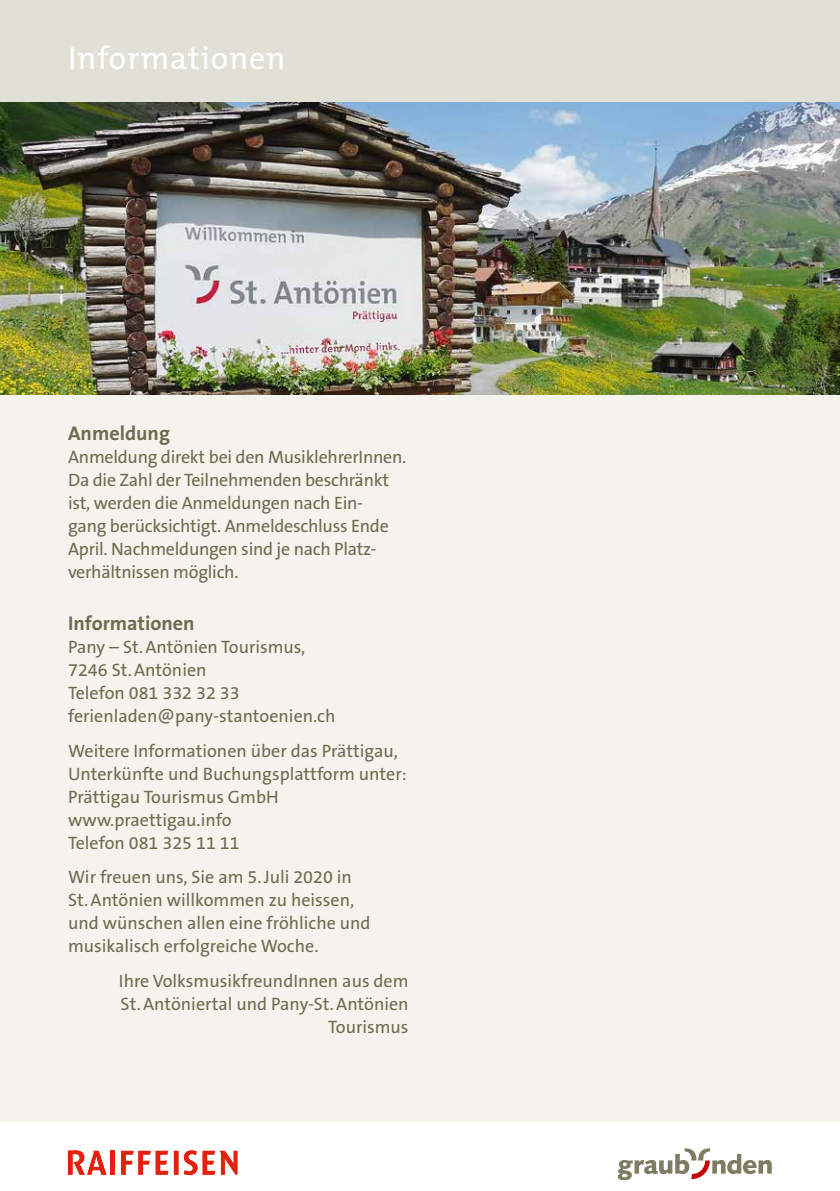
<style>
.page{position:relative;width:840px;height:1191px;background:#fff}
.page>*{position:absolute;margin:0;border:0;box-sizing:border-box;transform-origin:0 0}
.t1{font:32px "The Mix B5 Plain";letter-spacing:.025em;color:#fff}
.t2{font:700 20px "The Sans B7";color:#6e6b4e}
.t3{font:18px/23px "The Sans B5 Plain";color:#6e6b4e}
</style>
<div class="page">
<div style="left:0;top:102px;width:839px;height:1038px;background:#f4f3ee"></div>
<div style="left:0;top:1123px;width:839px;height:68px;background:#fff"></div>
<div style="left:0;top:0;width:839px;height:102px;background:#e1e0d6"></div>
<svg style="left:68px;top:1150px;width:169px;height:25px"></svg>
<svg style="left:617px;top:1148px;width:154px;height:32px"></svg>
<img style="left:0;top:102px;width:839px;height:292px">
<h1 class="t1" style="left:68px;top:42px;width:219px">Informationen</h1>
<p class="t2" style="left:68px;top:423px;width:103px">Anmeldung</p>
<p class="t3" style="left:68px;top:446px;width:339px">Anmeldung direkt bei den MusiklehrerInnen.<br>Da die Zahl der Teilnehmenden beschränkt ist, werden die Anmeldungen nach Ein-<br>gang berücksichtigt. Anmeldeschluss Ende April. Nachmeldungen sind je nach Platz&shy;verhältnissen möglich.</p>
<p class="t2" style="left:68px;top:613px;width:128px">Informationen</p>
<p class="t3" style="left:68px;top:636px;width:269px">Pany – St.Antönien Tourismus,<br>7246 St.Antönien<br>Telefon 081 332 32 33 ferienladen@pany-stantoenien.ch</p>
<p class="t3" style="left:68px;top:740px;width:340px">Weitere Informationen über das Prättigau,<br>Unterkünfte und Buchungsplattform unter:<br>Prättigau Tourismus GmbH www.praettigau.info<br>Telefon 081 325 11 11</p>
<p class="t3" style="left:68px;top:866px;width:304px">Wir freuen uns, Sie am 5.Juli 2020 in St.Antönien willkommen zu heissen, und wünschen allen eine fröhliche und musikalisch erfolgreiche Woche.</p>
<p class="t3" style="left:119px;top:969px;width:291px;text-align:right">Ihre VolksmusikfreundInnen aus dem<br>St.Antöniertal und Pany-St.Antönien<br>Tourismus</p>
</div>
